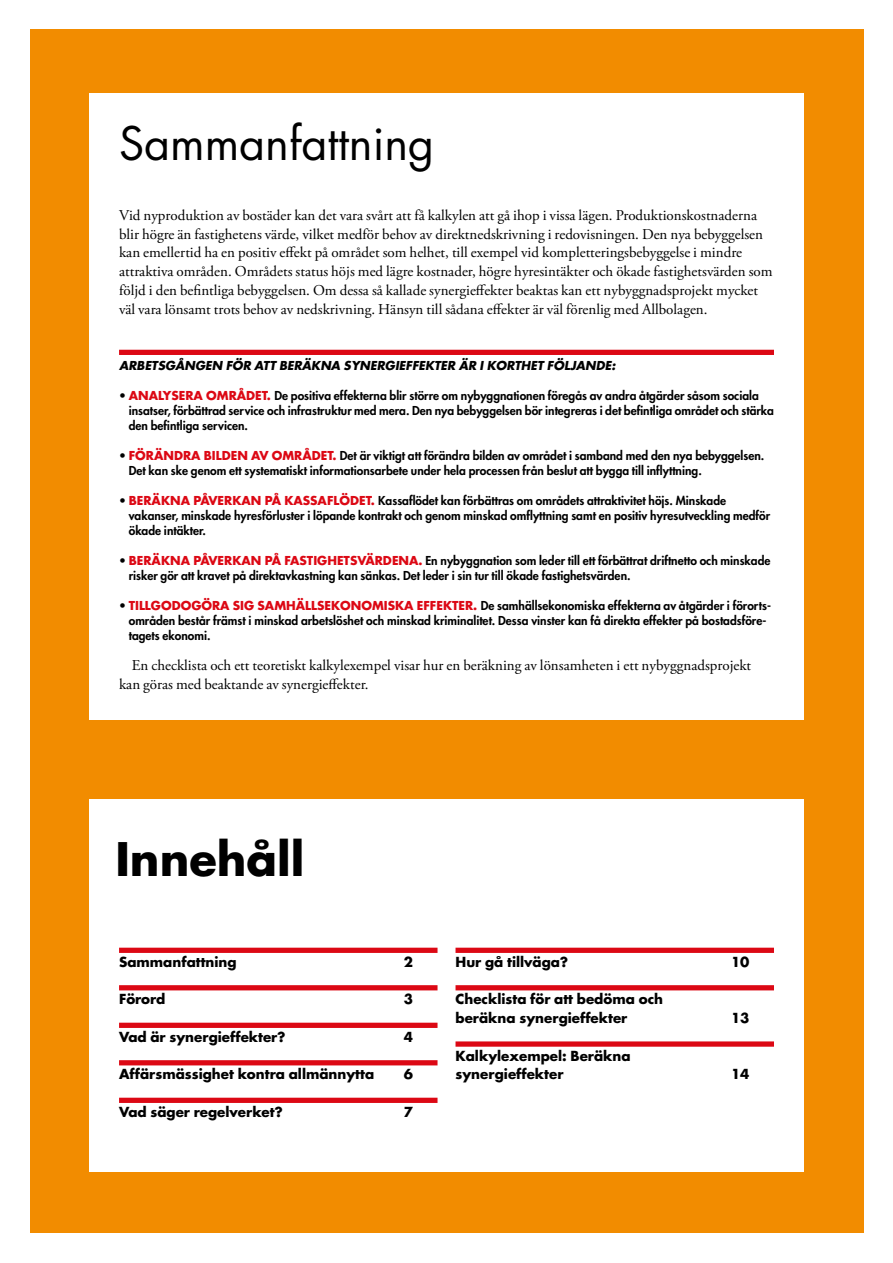
<style>
.page{position:relative;width:893px;height:1263px;background:#fff}
.page>*{position:absolute;margin:0;border:0;box-sizing:border-box;transform-origin:0 0}
.t1{font:45px "Futura Std";color:#000}
.t2{font:700 45px "Futura Std";color:#000}
.t3{font:15px/18.8px "Adobe Garamond Pro";color:#000}
.t4{font:700 13.5px/18.8px "Futura Std";color:#000}
.t5{font:800 12px/15px "Futura Std";color:#000}
.t6{font:italic 700 12px "Futura Std";color:#000}
.s1{font-weight:700;color:#dc0814}
</style>
<div class="page">
<div style="left:30px;top:30px;width:833px;height:1203px;background:#f28c00"></div>
<div style="left:89px;top:799px;width:715px;height:373px;background:#fff"></div>
<div style="left:119px;top:948px;width:318px;height:5px;background:#dc0814"></div>
<div style="left:119px;top:985px;width:318px;height:5px;background:#dc0814"></div>
<div style="left:119px;top:1023px;width:318px;height:5px;background:#dc0814"></div>
<div style="left:119px;top:1060px;width:318px;height:5px;background:#dc0814"></div>
<div style="left:119px;top:1098px;width:318px;height:5px;background:#dc0814"></div>
<div style="left:455px;top:948px;width:319px;height:5px;background:#dc0814"></div>
<div style="left:455px;top:985px;width:319px;height:5px;background:#dc0814"></div>
<div style="left:455px;top:1041px;width:319px;height:6px;background:#dc0814"></div>
<div style="left:89px;top:94px;width:715px;height:626px;background:#fff"></div>
<div style="left:119px;top:350px;width:655px;height:5px;background:#dc0814"></div>
<h1 class="t1" style="left:119px;top:115px;width:317px">Sammanfattning</h1>
<p class="t3" style="left:119px;top:206px;width:655px">Vid nyproduktion av bostäder kan det vara svårt att få kalkylen att gå ihop i vissa lägen. Produktionskostnaderna blir högre än fastighetens värde, vilket medför behov av direktnedskrivning i redovisningen. Den nya bebyggelsen kan emellertid ha en positiv effekt på området som helhet, till exempel vid kompletteringsbebyggelse i mindre attraktiva områden. Områdets status höjs med lägre kostnader, högre hyresintäkter och ökade fastighetsvärden som följd i den befintliga bebyggelsen. Om dessa så kallade synergieffekter beaktas kan ett nybyggnadsprojekt mycket väl vara lönsamt trots behov av nedskrivning. Hänsyn till sådana effekter är väl förenlig med Allbolagen.</p>
<p class="t6" style="left:119px;top:357px;width:498px">ARBETSGÅNGEN FÖR ATT BERÄKNA SYNERGIEFFEKTER ÄR I KORTHET FÖLJANDE:</p>
<p class="t5" style="left:129px;top:388px;width:647px;text-indent:-10px">• <span class="s1">ANALYSERA OMRÅDET.</span> De positiva effekterna blir större om nybyggnationen föregås av andra åtgärder såsom sociala insatser, förbättrad service och infrastruktur med mera. Den nya bebyggelsen bör integreras i det befintliga området och stärka den befintliga servicen.</p>
<p class="t5" style="left:129px;top:448px;width:637px;text-indent:-10px">• <span class="s1">FÖRÄNDRA BILDEN AV OMRÅDET.</span> Det är viktigt att förändra bilden av området i samband med den nya bebyggelsen.<br>Det kan ske genom ett systematiskt informationsarbete under hela processen från beslut att bygga till inflyttning.</p>
<p class="t5" style="left:129px;top:493px;width:643px;text-indent:-10px">• <span class="s1">BERÄKNA PÅVERKAN PÅ KASSAFLÖDET.</span> Kassaflödet kan förbättras om områdets attraktivitet höjs. Minskade vakanser, minskade hyresförluster i löpande kontrakt och genom minskad omflyttning samt en positiv hyresutveckling medför ökade intäkter.</p>
<p class="t5" style="left:129px;top:553px;width:643px;text-indent:-10px">• <span class="s1">BERÄKNA PÅVERKAN PÅ FASTIGHETSVÄRDENA.</span> En nybyggnation som leder till ett förbättrat driftnetto och minskade risker gör att kravet på direktavkastning kan sänkas. Det leder i sin tur till ökade fastighetsvärden.</p>
<p class="t5" style="left:129px;top:598px;width:644px;text-indent:-10px">• <span class="s1">TILLGODOGÖRA SIG SAMHÄLLSEKONOMISKA EFFEKTER.</span> De samhällsekonomiska effekterna av åtgärder i förorts&shy;områden består främst i minskad arbetslöshet och minskad kriminalitet. Dessa vinster kan få direkta effekter på bostadsföre&shy;tagets ekonomi.</p>
<p class="t3" style="left:119px;top:656px;width:634px;text-indent:13px">En checklista och ett teoretiskt kalkylexempel visar hur en beräkning av lönsamheten i ett nybyggnadsprojekt kan göras med beaktande av synergieffekter.</p>
<h1 class="t2" style="left:115px;top:829px;width:191px">Innehåll</h1>
<p class="t4" style="left:119px;top:952px;width:119px">Sammanfattning</p>
<p class="t4" style="left:404px;top:952px;width:11px">2</p>
<p class="t4" style="left:119px;top:990px;width:48px">Förord</p>
<p class="t4" style="left:404px;top:990px;width:11px">3</p>
<p class="t4" style="left:119px;top:1027px;width:168px">Vad är synergieffekter?</p>
<p class="t4" style="left:404px;top:1027px;width:11px">4</p>
<p class="t4" style="left:119px;top:1065px;width:257px">Affärsmässighet kontra allmännytta</p>
<p class="t4" style="left:404px;top:1065px;width:11px">6</p>
<p class="t4" style="left:119px;top:1102px;width:165px">Vad säger regelverket?</p>
<p class="t4" style="left:404px;top:1102px;width:11px">7</p>
<p class="t4" style="left:455px;top:952px;width:114px">Hur gå tillväga?</p>
<p class="t4" style="left:731px;top:952px;width:20px">10</p>
<p class="t4" style="left:455px;top:990px;width:209px">Checklista för att bedöma och beräkna synergieffekter</p>
<p class="t4" style="left:731px;top:1008px;width:20px">13</p>
<p class="t4" style="left:455px;top:1046px;width:177px">Kalkylexempel: Beräkna synergieffekter</p>
<p class="t4" style="left:731px;top:1065px;width:20px">14</p>
</div>
